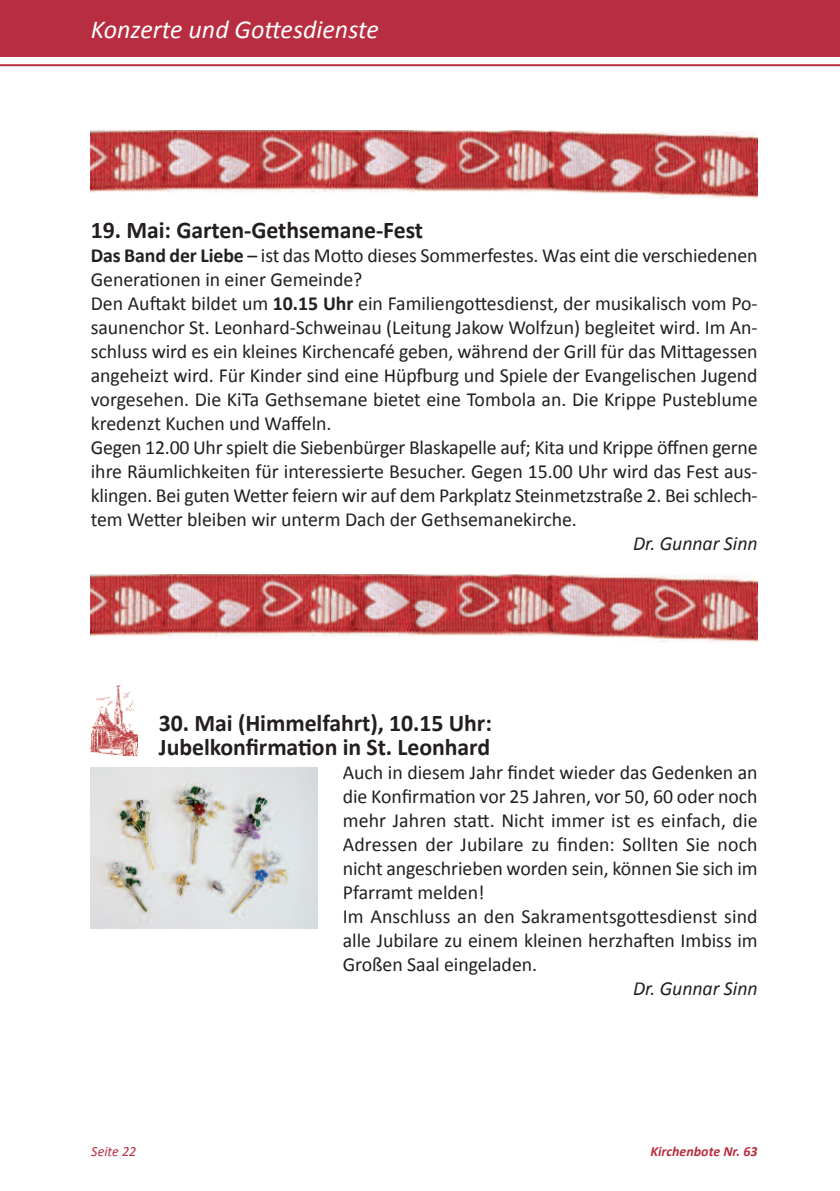
<style>
.page{position:relative;width:840px;height:1191px;background:#fff}
.page>*{position:absolute;margin:0;border:0;box-sizing:border-box;transform-origin:0 0}
.t1{font:italic 26px "Calibri";color:#fff}
.t2{font:700 24px/24px "Calibri";letter-spacing:-.005em;color:#231f20}
.t3{font:20px/24px "Calibri";letter-spacing:-.005em;color:#231f20}
.t4{font:italic 20px "Calibri";color:#231f20}
.t5{font:italic 700 14px "Calibri";color:#b82d40}
.t6{font:italic 14px "Calibri";color:#b82d40}
.s1{font-weight:700}
</style>
<div class="page">
<div style="left:0;top:0;width:839px;height:57px;background:#b82d40"></div>
<hr style="left:0;top:64px;width:839px;height:2px;background:#b82d40">
<img style="left:91px;top:130px;width:665px;height:68px">
<img style="left:91px;top:574px;width:665px;height:68px">
<img style="left:91px;top:685px;width:47px;height:72px">
<img style="left:91px;top:767px;width:227px;height:161px">
<h1 class="t1" style="left:91px;top:13px;width:289px">Konzerte und Gottesdienste</h1>
<p class="t2" style="left:91px;top:218px;width:333px">19. Mai: Garten-Gethsemane-Fest</p>
<p class="t3" style="left:91px;top:243px;width:668px"><span class="s1">Das Band der Liebe</span> – ist das Motto dieses Sommerfestes. Was eint die verschiedenen Generationen in einer Gemeinde?<br>Den Auftakt bildet um <span class="s1">10.15 Uhr</span> ein Familiengottesdienst, der musikalisch vom Po&shy;saunenchor St. Leonhard-Schweinau (Leitung Jakow Wolfzun) begleitet wird. Im An&shy;schluss wird es ein kleines Kirchencafé geben, während der Grill für das Mittagessen angeheizt wird. Für Kinder sind eine Hüpfburg und Spiele der Evangelischen Jugend vorgesehen. Die KiTa Gethsemane bietet eine Tombola an. Die Krippe Pusteblume kredenzt Kuchen und Waffeln.<br>Gegen 12.00 Uhr spielt die Siebenbürger Blaskapelle auf; Kita und Krippe öffnen gerne ihre Räumlichkeiten für interessierte Besucher. Gegen 15.00 Uhr wird das Fest aus&shy;klingen. Bei guten Wetter feiern wir auf dem Parkplatz Steinmetzstraße 2. Bei schlech&shy;tem Wetter bleiben wir unterm Dach der Gethsemanekirche.</p>
<p class="t4" style="left:632px;top:531px;width:126px">Dr. Gunnar Sinn</p>
<p class="t2" style="left:159px;top:711px;width:334px">30. Mai (Himmelfahrt), 10.15 Uhr:<br>Jubelkonfirmation in St. Leonhard</p>
<p class="t3" style="left:342px;top:760px;width:416px">Auch in diesem Jahr findet wieder das Gedenken an die Konfirmation vor 25 Jahren, vor 50, 60 oder noch mehr Jahren statt. Nicht immer ist es einfach, die Adressen der Jubilare zu finden: Sollten Sie noch nicht angeschrieben worden sein, können Sie sich im Pfarramt melden!<br>Im Anschluss an den Sakramentsgottesdienst sind alle Jubilare zu einem kleinen herzhaften Imbiss im Großen Saal eingeladen.</p>
<p class="t4" style="left:632px;top:976px;width:126px">Dr. Gunnar Sinn</p>
<p class="t6" style="left:91px;top:1143px;width:47px">Seite 22</p>
<p class="t5" style="left:650px;top:1143px;width:109px">Kirchenbote Nr. 63</p>
</div>
